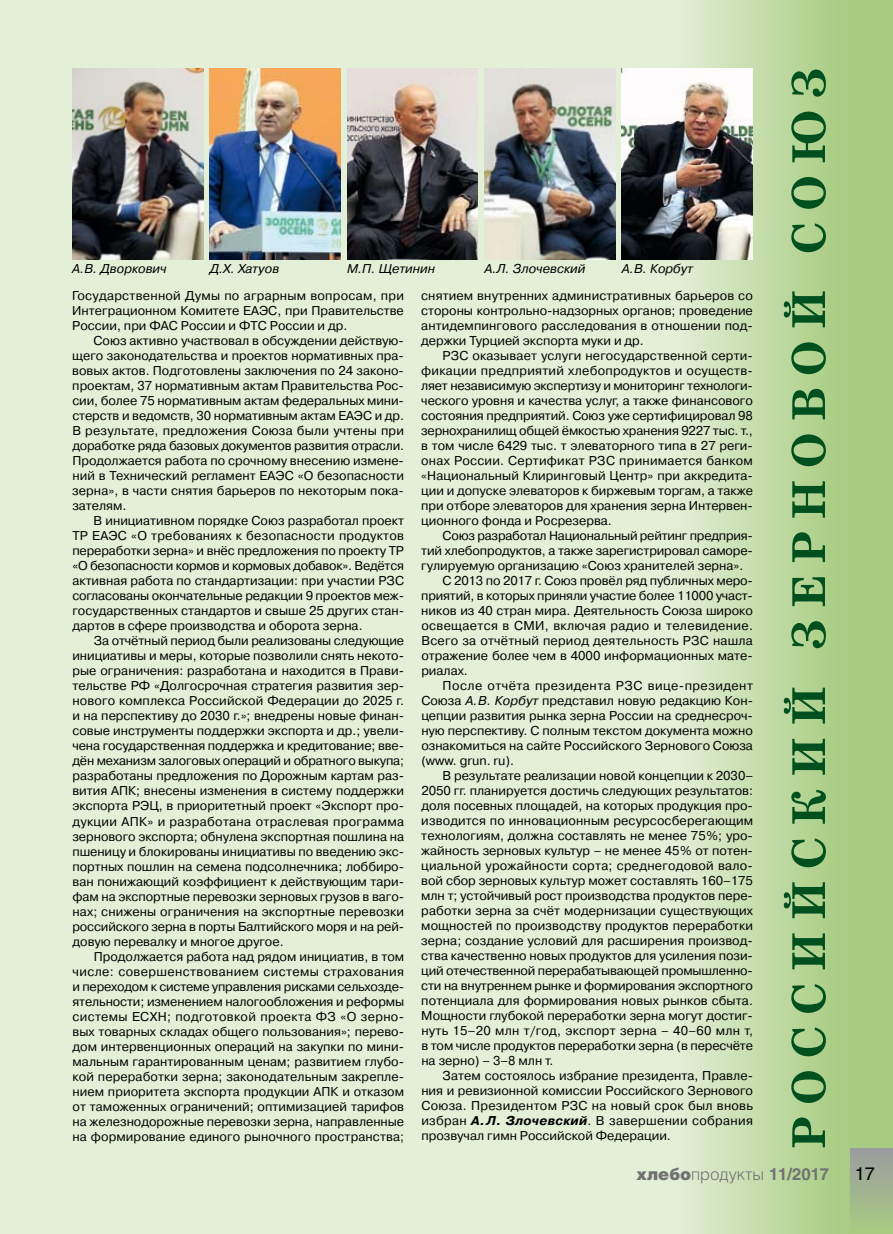
<style>
.page{position:relative;width:893px;height:1234px;background:#fff}
.page>*{position:absolute;margin:0;border:0;box-sizing:border-box;transform-origin:0 0}
.t1{font:18px "Helios";color:#000}
.t2{font:300 16.5px "Helios";color:#707173}
.t3{font:12.75px/15px "Pragmatica C";color:#000;text-align:justify}
.t4{font:12.75px "Pragmatica C";letter-spacing:.02em;color:#000}
.t5{font:12.75px "Pragmatica C";letter-spacing:.025em;color:#000}
.t6{font:italic 12.75px "Pragmatica C";color:#000}
.t7{font:12.75px "Pragmatica C";letter-spacing:.035em;color:#000}
.s1{font-style:italic}
.s2{font-weight:700;font-style:italic}
.s3{font-weight:900}
.s4{font-weight:700}
</style>
<div class="page">
<div style="left:0;top:0;width:893px;height:1233px;background:#e4efd8"></div>
<div style="left:676px;top:0;width:166px;height:1233px;background:linear-gradient(to right,#e3eed7,#a8cd83)"></div>
<div style="left:842px;top:0;width:51px;height:1233px;background:#a8cd82"></div>
<div style="left:850px;top:1148px;width:43px;height:85px;background:linear-gradient(to bottom,#9b9c9f,#a7cb82)"></div>
<svg style="left:784px;top:70px;width:42px;height:1076px;background:#87b277"></svg>
<img style="left:72px;top:68px;width:131px;height:191px">
<img style="left:484px;top:68px;width:131px;height:191px">
<img style="left:210px;top:68px;width:130px;height:191px">
<img style="left:622px;top:68px;width:131px;height:191px">
<img style="left:347px;top:68px;width:131px;height:191px">
<p class="t6" style="left:72px;top:261px;width:96px">А.В. Дворкович</p>
<p class="t6" style="left:210px;top:261px;width:71px">Д.Х. Хатуов</p>
<p class="t6" style="left:347px;top:261px;width:90px">М.П. Щетинин</p>
<p class="t6" style="left:484px;top:261px;width:102px">А.Л. Злочевский</p>
<p class="t6" style="left:622px;top:261px;width:73px">А.В. Корбут</p>
<p class="t3" style="left:72px;top:288px;width:333px">Государственной Думы по аграрным вопросам, при Интеграционном Комитете ЕАЭС, при Правительстве России, при ФАС России и ФТС России и др.</p>
<p class="t3" style="left:72px;top:333px;width:333px;text-indent:21px">Союз активно участвовал в обсуждении действую&shy;щего законодательства и проектов нормативных пра&shy;вовых актов. Подготовлены заключения по 24 законо&shy;проектам, 37 нормативным актам Правительства Рос&shy;сии, более 75 нормативным актам федеральных мини&shy;стерств и ведомств, 30 нормативным актам ЕАЭС и др.<br>В результате, предложения Союза были учтены при доработке ряда базовых документов развития отрасли.<br>Продолжается работа по срочному внесению измене&shy;ний в Технический регламент ЕАЭС «О безопасности зерна», в части снятия барьеров по некоторым пока&shy;зателям.</p>
<p class="t3" style="left:72px;top:513px;width:333px;text-indent:21px">В инициативном порядке Союз разработал проект ТР ЕАЭС «О требованиях к безопасности продуктов переработки зерна» и внёс предложения по проекту ТР «О безопасности кормов и кормовых добавок». Ведётся активная работа по стандартизации: при участии РЗС согласованы окончательные редакции 9 проектов меж&shy;государственных стандартов и свыше 25 других стан&shy;дартов в сфере производства и оборота зерна.</p>
<p class="t3" style="left:72px;top:633px;width:333px;text-indent:21px">За отчётный период были реализованы следующие инициативы и меры, которые позволили снять некото&shy;рые ограничения: разработана и находится в Прави&shy;тельстве РФ «Долгосрочная стратегия развития зер&shy;нового комплекса Российской Федерации до 2025 г. и на перспективу до 2030 г.»; внедрены новые финан&shy;совые инструменты поддержки экспорта и др.; увели&shy;чена государственная поддержка и кредитование; вве&shy;дён механизм залоговых операций и обратного выкупа; разработаны предложения по Дорожным картам раз&shy;вития АПК; внесены изменения в систему поддержки экспорта РЭЦ, в приоритетный проект «Экспорт про&shy;дукции АПК» и разработана отраслевая программа зернового экспорта; обнулена экспортная пошлина на пшеницу и блокированы инициативы по введению экс&shy;портных пошлин на семена подсолнечника; лоббиро&shy;ван понижающий коэффициент к действующим тари&shy;фам на экспортные перевозки зерновых грузов в ваго&shy;нах; снижены ограничения на экспортные перевозки российского зерна в порты Балтийского моря и на рей&shy;довую перевалку и многое другое.</p>
<p class="t3" style="left:72px;top:948px;width:333px;text-indent:21px">Продолжается работа над рядом инициатив, в том числе: совершенствованием системы страхования и переходом к системе управления рисками сельхозде&shy;ятельности; изменением налогообложения и реформы системы ЕСХН; подготовкой проекта ФЗ «О зерно&shy;вых товарных складах общего пользования»; перево&shy;дом интервенционных операций на закупки по мини&shy;мальным гарантированным ценам; развитием глубо&shy;кой переработки зерна; законодательным закрепле&shy;нием приоритета экспорта продукции АПК и отказом от таможенных ограничений; оптимизацией тарифов на железнодорожные перевозки зерна, направленные на формирование единого рыночного пространства;</p>
<p class="t3" style="left:421px;top:288px;width:333px">снятием внутренних административных барьеров со стороны контрольно-надзорных органов; проведение антидемпингового расследования в отношении под&shy;держки Турцией экспорта муки и др.</p>
<p class="t3" style="left:421px;top:348px;width:333px;text-align:left;text-indent:21px">РЗС оказывает услуги негосударственной серти&shy;фикации предприятий хлебопродуктов и осуществ&shy;ляет независимую экспертизу и мониторинг технологи&shy;ческого уровня и качества услуг, а также финансового состояния предприятий. Союз уже сертифицировал 98 зернохранилищ общей ёмкостью хранения 9227 тыс. т., в том числе 6429 тыс. т элеваторного типа в 27 реги&shy;онах России. Сертификат РЗС принимается банком «Национальный Клиринговый Центр» при аккредита&shy;ции и допуске элеваторов к биржевым торгам, а также при отборе элеваторов для хранения зерна Интервен&shy;ционного фонда и Росрезерва.</p>
<p class="t3" style="left:442px;top:528px;width:312px">Союз разработал Национальный рейтинг предприя-</p>
<p class="t3" style="left:421px;top:543px;width:333px">тий хлебопродуктов, а также зарегистрировал саморе-</p>
<p class="t3" style="left:421px;top:558px;width:324px">гулируемую организацию «Союз хранителей зерна».</p>
<p class="t3" style="left:442px;top:573px;width:312px">С 2013 по 2017 г. Союз провёл ряд публичных меро-</p>
<p class="t3" style="left:421px;top:588px;width:333px">приятий, в которых приняли участие более 11000 участ-</p>
<p class="t3" style="left:421px;top:603px;width:333px">ников из 40 стран мира. Деятельность Союза широко</p>
<p class="t5" style="left:421px;top:618px;width:333px">освещается в СМИ, включая радио и телевидение.</p>
<p class="t3" style="left:421px;top:633px;width:333px">Всего за отчётный период деятельность РЗС нашла</p>
<p class="t3" style="left:421px;top:648px;width:333px">отражение более чем в 4000 информационных мате-</p>
<p class="t3" style="left:421px;top:663px;width:48px">риалах.</p>
<p class="t7" style="left:443px;top:678px;width:312px">После отчёта президента РЗС вице-президент</p>
<p class="t3" style="left:421px;top:693px;width:333px">Союза <span class="s1">А.В. Корбут</span> представил новую редакцию Кон-</p>
<p class="t3" style="left:421px;top:708px;width:333px">цепции развития рынка зерна России на среднесроч-</p>
<p class="t3" style="left:421px;top:723px;width:333px">ную перспективу. С полным текстом документа можно</p>
<p class="t3" style="left:421px;top:738px;width:333px">ознакомиться на сайте Российского Зернового Союза</p>
<p class="t3" style="left:421px;top:753px;width:94px">(www. grun. ru).</p>
<p class="t3" style="left:443px;top:768px;width:312px">В результате реализации новой концепции к 2030–</p>
<p class="t3" style="left:421px;top:783px;width:333px">2050 гг. планируется достичь следующих результатов:</p>
<p class="t3" style="left:421px;top:798px;width:333px">доля посевных площадей, на которых продукция про-</p>
<p class="t3" style="left:421px;top:813px;width:333px">изводится по инновационным ресурсо-сберегающим</p>
<p class="t3" style="left:421px;top:828px;width:333px">технологиям, должна составлять не менее 75%; уро-</p>
<p class="t3" style="left:421px;top:843px;width:333px">жайность зерновых культур – не менее 45% от потен-</p>
<p class="t4" style="left:421px;top:858px;width:333px">циальной урожайности сорта; среднегодовой вало-</p>
<p class="t3" style="left:421px;top:873px;width:333px">вой сбор зерновых культур может составлять 160–175</p>
<p class="t3" style="left:421px;top:888px;width:333px">млн т; устойчивый рост производства продуктов пере-</p>
<p class="t3" style="left:421px;top:903px;width:333px">работки зерна за счёт модернизации существующих</p>
<p class="t3" style="left:421px;top:918px;width:333px">мощностей по производству продуктов переработки</p>
<p class="t3" style="left:421px;top:933px;width:333px">зерна; создание условий для расширения производ-</p>
<p class="t3" style="left:421px;top:948px;width:333px">ства качественно новых продуктов для усиления пози-</p>
<p class="t3" style="left:421px;top:963px;width:333px">ций отечественной перерабатывающей промышленно-</p>
<p class="t3" style="left:421px;top:978px;width:333px">сти на внутреннем рынке и формирования экспортного</p>
<p class="t3" style="left:421px;top:993px;width:333px">потенциала для формирования новых рынков сбыта.</p>
<p class="t3" style="left:421px;top:1008px;width:333px">Мощности глубокой переработки зерна могут достиг-</p>
<p class="t4" style="left:421px;top:1023px;width:333px">нуть 15–20 млн т/год, экспорт зерна – 40–60 млн т,</p>
<p class="t3" style="left:421px;top:1038px;width:333px">в том числе продуктов переработки зерна (в пересчёте</p>
<p class="t3" style="left:421px;top:1053px;width:134px">на зерно) – 3–8 млн т.</p>
<p class="t3" style="left:443px;top:1068px;width:312px">Затем состоялось избрание президента, Правле-</p>
<p class="t3" style="left:421px;top:1083px;width:333px">ния и ревизионной комиссии Российского Зернового</p>
<p class="t4" style="left:421px;top:1098px;width:333px">Союза. Президентом РЗС на новый срок был вновь</p>
<p class="t5" style="left:421px;top:1113px;width:333px">избран <span class="s2">А.Л. Злочевский</span>. В завершении собрания</p>
<p class="t3" style="left:421px;top:1128px;width:251px">прозвучал гимн Российской Федерации.</p>
<p class="t2" style="left:636px;top:1164px;width:195px"><span class="s3">хле-бо-</span>про-дук-ты <span class="s4">11/2017</span></p>
<h1 class="t1" style="left:855px;top:1162px;width:22px">17</h1>
</div>
